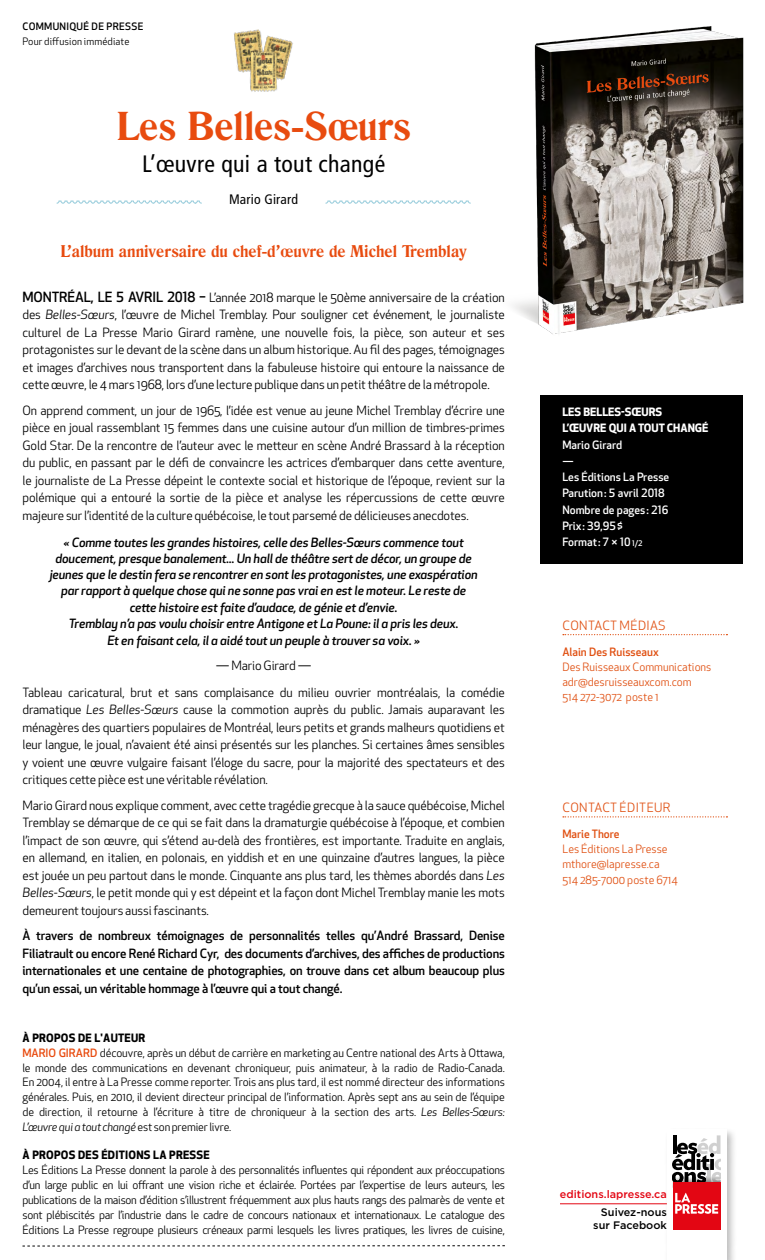
<style>
.page{position:relative;width:765px;height:1260px;background:#fff}
.page>*{position:absolute;margin:0;border:0;box-sizing:border-box;transform-origin:0 0}
.t1{font:700 38.62px "Romana BT";letter-spacing:-.01em;color:#e84b0f}
.t2{font:condensed 23.75px "Frutiger";letter-spacing:.015em;color:#000}
.t3{font:700 16.25px "Romana BT";color:#e84b0f}
.t4{font:condensed 13.75px "Frutiger";letter-spacing:.015em;color:#000}
.t5{font:12.5px/17.5px "Apex New";letter-spacing:-.01em;color:#000;text-align:justify}
.t6{font:italic 500 12.5px/16.2px "Apex New";letter-spacing:-.01em;color:#000;text-align:center}
.t7{font:500 12.5px/17.5px "Apex New";letter-spacing:-.01em;color:#000;text-align:justify}
.t8{font:12.5px "Apex New";letter-spacing:.03em;color:#e05012}
.t9{font:11.25px/15px "Apex New";letter-spacing:-.01em;color:#000}
.t10{font:11.25px/15px "Apex New";color:#e05012}
.t11{font:500 11.25px/16.2px "Apex New";color:#fff}
.t12{font:700 11.25px/16.2px "Apex New";color:#fff}
.t13{font:500 11.25px "Apex New";color:#e05012}
.t14{font:700 11.25px "Apex New";letter-spacing:.02em;color:#000}
.t15{font:500 10.88px/12.2px "Gotham";color:#000;text-align:right}
.t16{font:500 10.88px "Gotham";color:#e30613}
.t17{font:10px "Apex New";letter-spacing:.01em;color:#000}
.t18{font:500 10px "Apex New";letter-spacing:.03em;color:#000}
.s1{font-weight:500;font-size:13.75px}
.s2{font-style:italic}
.s3{font-size:13.75px}
.s4{font-weight:700}
.s5{font-weight:500;color:#e84b0f}
.s6{font-size:7.5px}
</style>
<div class="page">
<div style="left:664px;top:1126px;width:73px;height:134px;background:#000;opacity:.26"></div>
<div style="left:667px;top:1129px;width:59px;height:131px;background:#fff"></div>
<div style="left:673px;top:1182px;width:47px;height:48px;background:#e30613"></div>
<svg style="left:673px;top:1135px;width:47px;height:79px"></svg>
<svg style="left:23px;top:1245px;width:482px;height:1px"></svg>
<svg style="left:563px;top:816px;width:164px;height:2px"></svg>
<hr style="left:560px;top:1203px;width:107px;height:1px;background:#e30613">
<div style="left:540px;top:395px;width:202px;height:168px;background:#000"></div>
<img style="left:234px;top:29px;width:27px;height:44px">
<img style="left:256px;top:35px;width:37px;height:46px">
<img style="left:248px;top:51px;width:32px;height:41px">
<svg style="left:56px;top:200px;width:146px;height:4px"></svg>
<svg style="left:325px;top:200px;width:146px;height:4px"></svg>
<svg style="left:563px;top:634px;width:164px;height:1px"></svg>
<img style="left:514px;top:26px;width:230px;height:308px">
<p class="t18" style="left:22px;top:20px;width:122px">COMMUNIQUÉ DE PRESSE</p>
<p class="t17" style="left:22px;top:35px;width:109px">Pour diffusion immédiate</p>
<h1 class="t1" style="left:116px;top:102px;width:296px">Les Belles-Sœurs</h1>
<h2 class="t2" style="left:142px;top:149px;width:245px">L’œuvre qui a tout changé</h2>
<p class="t4" style="left:229px;top:191px;width:70px">Mario Girard</p>
<h3 class="t3" style="left:60px;top:241px;width:408px">L’album anniversaire du chef-d’œuvre de Michel Tremblay</h3>
<p class="t5" style="left:22px;top:288px;width:484px"><span class="s1">MONTRÉAL, LE 5 AVRIL 2018 –</span> L’année 2018 marque le 50ème anniversaire de la création des <span class="s2">Belles-Sœurs</span>, l’œuvre de Michel Tremblay. Pour souligner cet événement, le journaliste culturel de La Presse Mario Girard ramène, une nouvelle fois, la pièce, son auteur et ses protagonistes sur le devant de la scène dans un album historique. Au fil des pages, témoignages et images d’archives nous transportent dans la fabuleuse histoire qui entoure la naissance de cette œuvre, le 4 mars 1968, lors d’une lecture publique dans un petit théâtre de la métropole.</p>
<p class="t5" style="left:23px;top:401px;width:484px">On apprend comment, un jour de 1965, l’idée est venue au jeune Michel Tremblay d’écrire une pièce en joual rassemblant 15 femmes dans une cuisine autour d’un million de timbres-primes Gold Star. De la rencontre de l’auteur avec le metteur en scène André Brassard à la réception du public, en passant par le défi de convaincre les actrices d’embarquer dans cette aventure, le journaliste de La Presse dépeint le contexte social et historique de l’époque, revient sur la polémique qui a entouré la sortie de la pièce et analyse les répercussions de cette œuvre majeure sur l’identité de la culture québécoise, le tout parsemé de délicieuses anecdotes.</p>
<p class="t6" style="left:50px;top:534px;width:430px">« Comme toutes les grandes histoires, celle des Belles-Sœurs commence tout doucement, presque banalement... Un hall de théâtre sert de décor, un groupe de jeunes que le destin fera se rencontrer en sont les protagonistes, une exaspération par rapport à quelque chose qui ne sonne pas vrai en est le moteur. Le reste de cette histoire est faite d’audace, de génie et d’envie.<br>Tremblay n’a pas voulu choisir entre Antigone et La Poune: il a pris les deux.</p>
<p class="t6" style="left:107px;top:632px;width:314px">Et en faisant cela, il a aidé tout un peuple à trouver sa voix. »</p>
<p class="t5" style="left:22px;top:652px;width:484px;line-height:26.9px;text-align:center"><span class="s3">—</span> Mario Girard <span class="s3">—<br></span>Tableau caricatural, brut et sans complaisance du milieu ouvrier montréalais, la comédie</p>
<p class="t5" style="left:22px;top:701px;width:484px">dramatique <span class="s2">Les Belles-Sœurs</span> cause la commotion auprès du public. Jamais auparavant les ménagères des quartiers populaires de Montréal, leurs petits et grands malheurs quotidiens et leur langue, le joual, n’avaient été ainsi présentés sur les planches. Si certaines âmes sensibles y voient une œuvre vulgaire faisant l’éloge du sacre, pour la majorité des spectateurs et des critiques cette pièce est une véritable révélation.</p>
<p class="t5" style="left:22px;top:796px;width:484px">Mario Girard nous explique comment, avec cette tragédie grecque à la sauce québécoise, Michel Tremblay se démarque de ce qui se fait dans la dramaturgie québécoise à l’époque, et combien l’impact de son œuvre, qui s’étend au-delà des frontières, est importante. Traduite en anglais, en allemand, en italien, en polonais, en yiddish et en une quinzaine d’autres langues, la pièce est jouée un peu partout dans le monde. Cinquante ans plus tard, les thèmes abordés dans <span class="s2">Les Belles-Sœurs</span>, le petit monde qui y est dépeint et la façon dont Michel Tremblay manie les mots demeurent toujours aussi fascinants.</p>
<p class="t7" style="left:22px;top:927px;width:484px">À travers de nombreux témoignages de personnalités telles qu’ André Brassard, Denise Filiatrault ou encore René Richard Cyr, des documents d’archives, des affiches de productions internationales et une centaine de photographies, on trouve dans cet album beaucoup plus qu’un essai, un véritable hommage à l’œuvre qui a tout changé.</p>
<p class="t9" style="left:22px;top:1030px;width:484px"><span class="s4">À PROPOS DE L'AUTEUR<br></span><span class="s5">MARIO GIRARD</span> découvre, après un début de carrière en marketing au Centre national des Arts à Ottawa, le monde des communications en devenant chroniqueur, puis animateur, à la radio de Radio-Canada.<br>En 2004, il entre à La Presse comme reporter. Trois ans plus tard, il est nommé directeur des informations générales. Puis, en 2010, il devient directeur principal de l’information. Après sept ans au sein de l’équipe de direction, il retourne à l’écriture à titre de chroniqueur à la section des arts. <span class="s2">Les Belles-Sœurs:<br>L’œuvre qui a tout changé</span> est son premier livre.</p>
<p class="t14" style="left:22px;top:1147px;width:189px">À PROPOS DES ÉDITIONS LA PRESSE</p>
<p class="t9" style="left:22px;top:1162px;width:484px;text-align:justify">Les Éditions La Presse donnent la parole à des personnalités influentes qui répondent aux préoccupations d’un large public en lui offrant une vision riche et éclairée. Portées par l’expertise de leurs auteurs, les publications de la maison d’édition s’illustrent fréquemment aux plus hauts rangs des palmarès de vente et sont plébiscités par l’industrie dans le cadre de concours nationaux et internationaux. Le catalogue des Éditions La Presse regroupe plusieurs créneaux parmi lesquels les livres pratiques, les livres de cuisine,</p>
<p class="t12" style="left:562px;top:403px;width:148px">LES BELLES-SŒURS<br>L’ŒUVRE QUI A TOUT CHANGÉ</p>
<p class="t11" style="left:562px;top:436px;width:108px">Mario Girard<br>—<br>Les Éditions La Presse<br>Parution : 5 avril 2018<br>Nombre de pages : 216<br>Prix : 39,95 $<br>Format : 7 × 10 <span class="s6">1/2</span></p>
<p class="t8" style="left:562px;top:617px;width:105px">CONTACT MÉDIAS</p>
<p class="t13" style="left:562px;top:644px;width:98px">Alain Des Ruisseaux</p>
<p class="t10" style="left:562px;top:659px;width:151px">Des Ruisseaux Communications adr@desruisseauxcom.com<br>514 272-3072 poste 1</p>
<p class="t8" style="left:562px;top:799px;width:110px">CONTACT ÉDITEUR</p>
<p class="t13" style="left:562px;top:827px;width:59px">Marie Thore</p>
<p class="t10" style="left:562px;top:842px;width:107px">Les Éditions La Presse mthore@lapresse.ca</p>
<p class="t10" style="left:562px;top:873px;width:117px">514 285-7000 poste 6714</p>
<p class="t16" style="left:560px;top:1188px;width:108px">editions.lapresse.ca</p>
<p class="t15" style="left:593px;top:1206px;width:75px">Suivez-nous sur Facebook</p>
</div>
